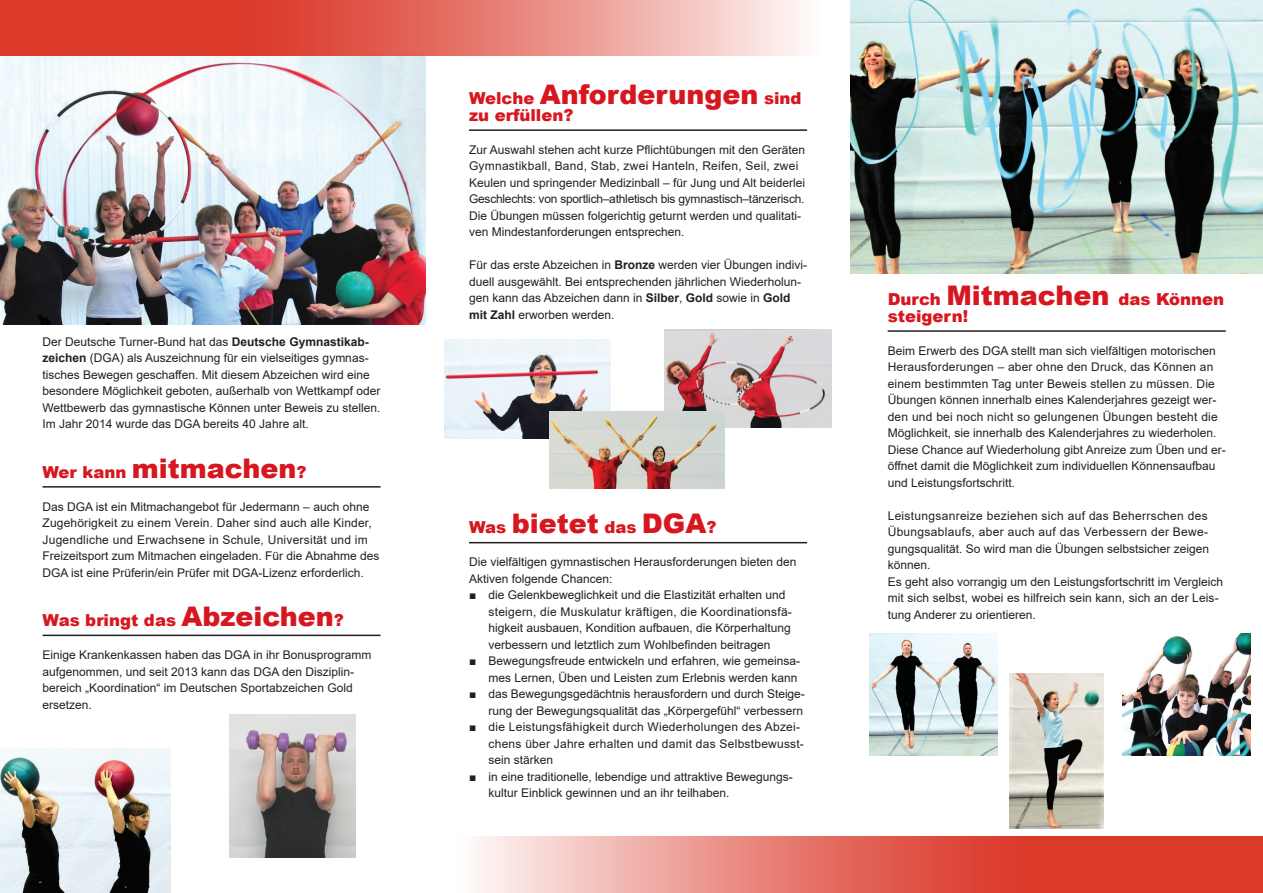
<style>
.page{position:relative;width:1263px;height:893px;background:#fff}
.page>*{position:absolute;margin:0;border:0;box-sizing:border-box;transform-origin:0 0}
.Headline-Erste-Farbe{font:900 27px "Arial";color:#d7171f}
.Headline-Erste-Farbe-2{font:900 16.5px/16.5px "Arial";color:#d7171f}
.O_Body{font:12px/16.5px "Arial";color:#231f20}
.O_Body-2{font:12px/16.5px "Arial";letter-spacing:.02em;color:#231f20}
.s1{font-weight:700}
.s2{font-size:16.5px}
.s3{font-size:27px}
</style>
<div class="page">
<img style="left:0;top:55px;width:425px;height:269px">
<img style="left:850px;top:0;width:413px;height:273px">
<svg style="left:0;top:0;width:801px;height:55px;background:#e57268"></svg>
<svg style="left:477px;top:836px;width:786px;height:57px;background:#e57368"></svg>
<hr style="left:43px;top:486px;width:338px;height:2px;background:#231f20">
<hr style="left:43px;top:635px;width:338px;height:1px;background:#231f20">
<hr style="left:469px;top:129px;width:338px;height:2px;background:#231f20">
<hr style="left:469px;top:542px;width:338px;height:1px;background:#231f20">
<hr style="left:888px;top:330px;width:338px;height:2px;background:#231f20">
<img style="left:230px;top:714px;width:126px;height:144px">
<img style="left:0;top:748px;width:170px;height:145px">
<img style="left:444px;top:339px;width:167px;height:99px">
<img style="left:665px;top:329px;width:166px;height:99px">
<img style="left:549px;top:411px;width:175px;height:77px">
<img style="left:1123px;top:634px;width:127px;height:121px">
<img style="left:870px;top:634px;width:127px;height:121px">
<img style="left:1010px;top:673px;width:93px;height:155px">
<p class="O_Body" style="left:43px;top:333px;width:339px">Der Deutsche Turner-Bund hat das <span class="s1">Deutsche Gymnastikab&shy;zeichen</span> (DGA) als Auszeichnung für ein vielseitiges gymnas&shy;tisches Bewegen geschaffen. Mit diesem Abzeichen wird eine besondere Möglichkeit geboten, außerhalb von Wettkampf oder Wettbewerb das gymnastische Können unter Beweis zu stellen.<br>Im Jahr 2014 wurde das DGA bereits 40 Jahre alt.</p>
<p class="Headline-Erste-Farbe" style="left:43px;top:448px;width:266px"><span class="s2">Wer kann</span> mitmachen<span class="s2">?</span></p>
<p class="O_Body" style="left:43px;top:498px;width:338px">Das DGA ist ein Mitmachangebot für Jedermann – auch ohne Zugehörigkeit zu einem Verein. Daher sind auch alle Kinder, Jugendliche und Erwachsene in Schule, Universität und im Freizeitsport zum Mitmachen eingeladen. Für die Abnahme des DGA ist eine Prüferin/ein Prüfer mit DGA-Lizenz erforderlich.</p>
<p class="Headline-Erste-Farbe-2" style="left:43px;top:611px;width:303px">Was bringt das <span class="s3">Abzeichen</span>?</p>
<p class="O_Body" style="left:43px;top:647px;width:330px">Einige Krankenkassen haben das DGA in ihr Bonusprogramm aufgenommen, und seit 2013 kann das DGA den Disziplin&shy;bereich „Koordination“ im Deutschen Sportabzeichen Gold ersetzen.</p>
<p class="Headline-Erste-Farbe" style="left:469px;top:75px;width:334px"><span class="s2">Welche</span> Anforderungen <span class="s2">sind</span></p>
<p class="Headline-Erste-Farbe-2" style="left:469px;top:106px;width:106px">zu erfüllen?</p>
<p class="O_Body" style="left:469px;top:141px;width:338px">Zur Auswahl stehen acht kurze Pflichtübungen mit den Geräten Gymnastikball, Band, Stab, zwei Hanteln, Reifen, Seil, zwei Keulen und springender Medizinball – für Jung und Alt beiderlei Geschlechts: von sportlich–athletisch bis gymnastisch–tänzerisch.<br>Die Übungen müssen folgerichtig geturnt werden und qualitati&shy;ven Mindestanforderungen entsprechen.</p>
<p class="O_Body" style="left:469px;top:257px;width:340px">Für das erste Abzeichen in <span class="s1">Bronze</span> werden vier Übungen indivi&shy;duell ausgewählt. Bei entsprechenden jährlichen Wiederholun&shy;gen kann das Abzeichen dann in <span class="s1">Silber</span>, <span class="s1">Gold</span> sowie in <span class="s1">Gold mit Zahl</span> erworben werden.</p>
<p class="Headline-Erste-Farbe" style="left:469px;top:504px;width:249px"><span class="s2">Was</span> bietet <span class="s2">das</span> DGA<span class="s2">?</span></p>
<p class="O_Body" style="left:469px;top:554px;width:329px">Die vielfältigen gymnastischen Herausforderungen bieten den<br>Aktiven folgende Chancen:</p>
<p class="O_Body" style="left:488px;top:587px;width:305px;text-indent:-20px">■ die Gelenkbeweglichkeit und die Elastizität erhalten und steigern, die Muskulatur kräftigen, die Koordinationsfä&shy;higkeit ausbauen, Kondition aufbauen, die Körperhaltung verbessern und letztlich zum Wohlbefinden beitragen</p>
<p class="O_Body" style="left:469px;top:653px;width:333px;text-align:right">■ Bewegungsfreude entwickeln und erfahren, wie gemeinsa&shy;mes Lernen, Üben und Leisten zum Erlebnis werden kann</p>
<p class="O_Body" style="left:469px;top:686px;width:337px;text-align:right">■ das Bewegungsgedächtnis herausfordern und durch Steige&shy;rung der Bewegungsqualität das „Körpergefühl“ verbessern</p>
<p class="O_Body-2" style="left:488px;top:719px;width:317px;text-indent:-20px">■ die Leistungsfähigkeit durch Wiederholungen des Abzei&shy;chens über Jahre erhalten und damit das Selbstbewusst&shy;sein stärken</p>
<p class="O_Body" style="left:488px;top:768px;width:306px;text-indent:-20px">■ in eine traditionelle, lebendige und attraktive Bewegungs&shy;kultur Einblick gewinnen und an ihr teilhaben.</p>
<p class="Headline-Erste-Farbe-2" style="left:888px;top:291px;width:338px">Durch <span class="s3">Mitmachen</span> das Können steigern!</p>
<p class="O_Body" style="left:888px;top:342px;width:340px">Beim Erwerb des DGA stellt man sich vielfältigen motorischen Herausforderungen – aber ohne den Druck, das Können an einem bestimmten Tag unter Beweis stellen zu müssen. Die Übungen können innerhalb eines Kalenderjahres gezeigt wer&shy;den und bei noch nicht so gelungenen Übungen besteht die Möglichkeit, sie innerhalb des Kalenderjahres zu wiederholen.<br>Diese Chance auf Wiederholung gibt Anreize zum Üben und er&shy;öffnet damit die Möglichkeit zum individuellen Könnensaufbau und Leistungsfortschritt.</p>
<p class="O_Body" style="left:888px;top:507px;width:323px;text-align:justify">Leistungsanreize beziehen sich auf das Beherrschen des Übungsablaufs, aber auch auf das Verbessern der Bewe&shy;gungsqualität. So wird man die Übungen selbstsicher zeigen können.</p>
<p class="O_Body" style="left:888px;top:573px;width:337px">Es geht also vorrangig um den Leistungsfortschritt im Vergleich mit sich selbst, wobei es hilfreich sein kann, sich an der Leis&shy;tung Anderer zu orientieren.</p>
</div>
